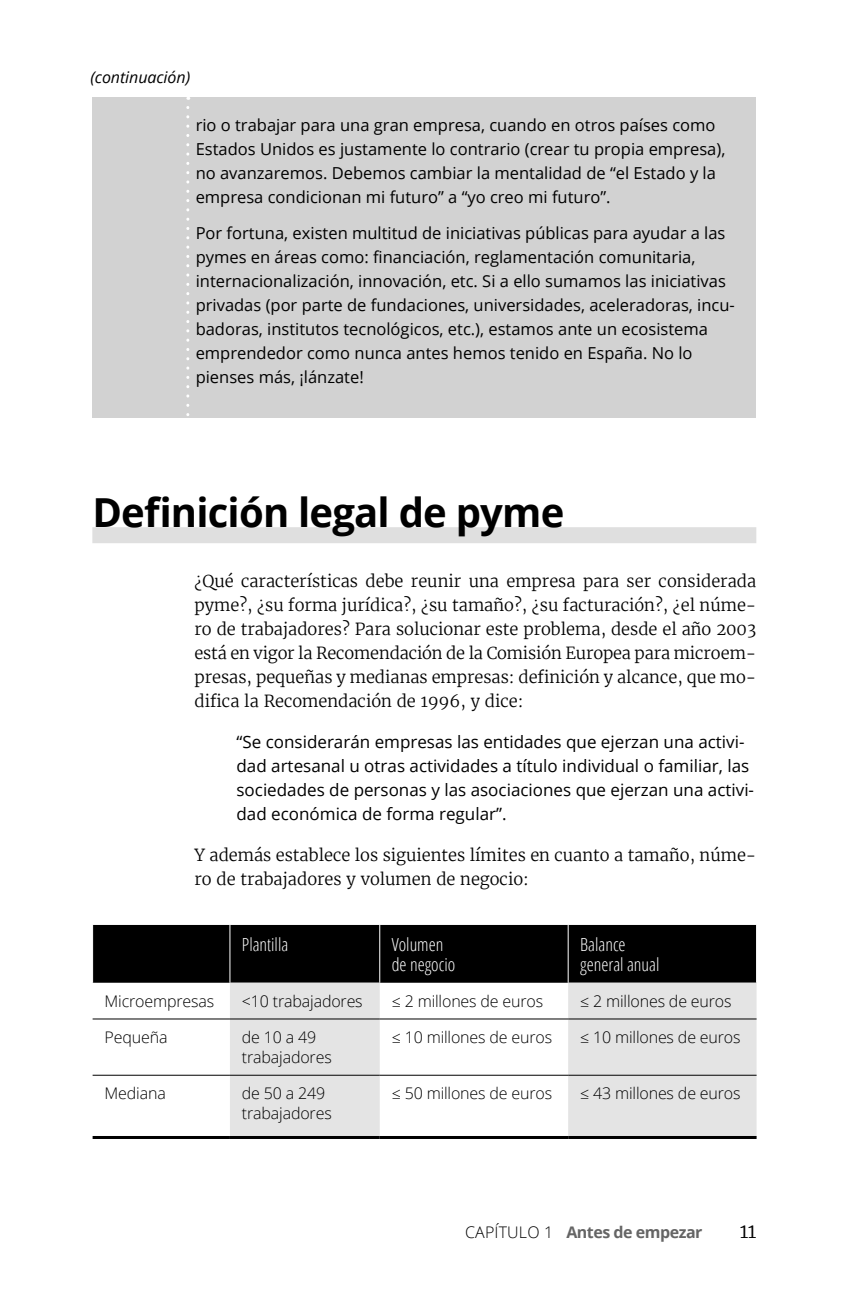
<style>
.page{position:relative;width:853px;height:1305px;background:#fff}
.page>*{position:absolute;margin:0;border:0;box-sizing:border-box;transform-origin:0 0}
.t1{font:700 40px "Open Sans";letter-spacing:-.02em;color:#000}
.t2{font:20px "Merriweather Light EB";color:#000}
.t3{font:300 condensed 18px/20px "Open Sans";color:#fff}
.t4{font:17px/24px "Open Sans";color:#000}
.t5{font:16.4px/24px "Open Sans";color:#000}
.t6{font:16.4px/24px "Merriweather Light EB";color:#000;text-align:justify}
.t7{font:300 16px/20px "Open Sans";letter-spacing:-.01em;color:#000}
.t8{font:700 16px "Open Sans";letter-spacing:-.03em;color:#656565}
.t9{font:italic 16px "Open Sans";letter-spacing:-.005em;color:#000}
.s1{font-weight:300;color:#000}
</style>
<div class="page">
<div style="left:92px;top:527px;width:664px;height:16px;background:#dfdfdf"></div>
<div style="left:93px;top:925px;width:662px;height:58px;background:#000"></div>
<svg style="left:230px;top:983px;width:526px;height:153px;fill:#e4e4e4"></svg>
<hr style="left:229px;top:925px;width:1px;height:58px;background:#fff">
<hr style="left:379px;top:925px;width:1px;height:58px;background:#fff">
<hr style="left:567px;top:925px;width:1px;height:58px;background:#fff">
<hr style="left:93px;top:1019px;width:137px;height:1px;background:#000">
<hr style="left:230px;top:1019px;width:149px;height:1px;background:#000">
<hr style="left:379px;top:1019px;width:189px;height:1px;background:#000">
<hr style="left:568px;top:1019px;width:188px;height:1px;background:#000">
<hr style="left:93px;top:1075px;width:137px;height:1px;background:#000">
<hr style="left:230px;top:1075px;width:149px;height:1px;background:#000">
<hr style="left:379px;top:1075px;width:189px;height:1px;background:#000">
<hr style="left:568px;top:1075px;width:188px;height:1px;background:#000">
<hr style="left:93px;top:1136px;width:137px;height:3px;background:#000">
<hr style="left:230px;top:1136px;width:149px;height:3px;background:#000">
<hr style="left:379px;top:1136px;width:189px;height:3px;background:#000">
<hr style="left:568px;top:1136px;width:188px;height:3px;background:#000">
<div style="left:92px;top:97px;width:664px;height:320px;background:#d2d2d2"></div>
<svg style="left:186px;top:107px;width:3px;height:311px"></svg>
<p class="t9" style="left:90px;top:66px;width:101px">(continuación)</p>
<p class="t5" style="left:195px;top:113px;width:531px">rio o trabajar para una gran empresa, cuando en otros países como Estados Unidos es justamente lo contrario (crear tu propia empresa), no avanzaremos. Debemos cambiar la mentalidad de “el Estado y la empresa condicionan mi futuro” a “yo creo mi futuro”.</p>
<p class="t5" style="left:195px;top:220px;width:540px">Por fortuna, existen multitud de iniciativas públicas para ayudar a las pymes en áreas como: financiación, reglamentación comunitaria, internacionalización, innovación, etc. Si a ello sumamos las iniciativas privadas (por parte de fundaciones, universidades, aceleradoras, incu&shy;badoras, institutos tecnológicos, etc.), estamos ante un ecosistema emprendedor como nunca antes hemos tenido en España. No lo pienses más, ¡lánzate!</p>
<h1 class="t1" style="left:92px;top:484px;width:473px">Definición legal de pyme</h1>
<p class="t6" style="left:194px;top:569px;width:563px">¿Qué características debe reunir una empresa para ser considerada pyme?, ¿su forma jurídica?, ¿su tamaño?, ¿su facturación?, ¿el núme&shy;ro de trabajadores? Para solucionar este problema, desde el año 2003 está en vigor la Recomendación de la Comisión Europea para microem&shy;presas, pequeñas y medianas empresas: definición y alcance, que mo&shy;difica la Recomendación de 1996, y dice:</p>
<p class="t4" style="left:236px;top:730px;width:519px">“Se considerarán empresas las entidades que ejerzan una activi&shy;dad artesanal u otras actividades a título individual o familiar, las sociedades de personas y las asociaciones que ejerzan una activi&shy;dad económica de forma regular”.</p>
<p class="t6" style="left:194px;top:843px;width:563px">Y además establece los siguientes límites en cuanto a tamaño, núme&shy;ro de trabajadores y volumen de negocio:</p>
<p class="t3" style="left:242px;top:933px;width:48px">Plantilla</p>
<p class="t3" style="left:391px;top:933px;width:65px">Volumen de negocio</p>
<p class="t3" style="left:580px;top:933px;width:81px">Balance general anual</p>
<p class="t7" style="left:105px;top:991px;width:111px">Microempresas</p>
<p class="t7" style="left:242px;top:991px;width:122px">&lt;10 trabajadores</p>
<p class="t7" style="left:391px;top:991px;width:153px">≤ 2 millones de euros</p>
<p class="t7" style="left:580px;top:991px;width:153px">≤ 2 millones de euros</p>
<p class="t7" style="left:105px;top:1027px;width:64px">Pequeña</p>
<p class="t7" style="left:242px;top:1027px;width:91px">de 10 a 49 trabajadores</p>
<p class="t7" style="left:391px;top:1027px;width:162px">≤ 10 millones de euros</p>
<p class="t7" style="left:580px;top:1027px;width:162px">≤ 10 millones de euros</p>
<p class="t7" style="left:105px;top:1083px;width:63px">Mediana</p>
<p class="t7" style="left:242px;top:1083px;width:91px">de 50 a 249 trabajadores</p>
<p class="t7" style="left:391px;top:1083px;width:162px">≤ 50 millones de euros</p>
<p class="t7" style="left:580px;top:1083px;width:162px">≤ 43 millones de euros</p>
<p class="t8" style="left:465px;top:1221px;width:239px"><span class="s1">Capítulo 1</span> Antes de empezar</p>
<p class="t2" style="left:739px;top:1218px;width:18px">11</p>
</div>
